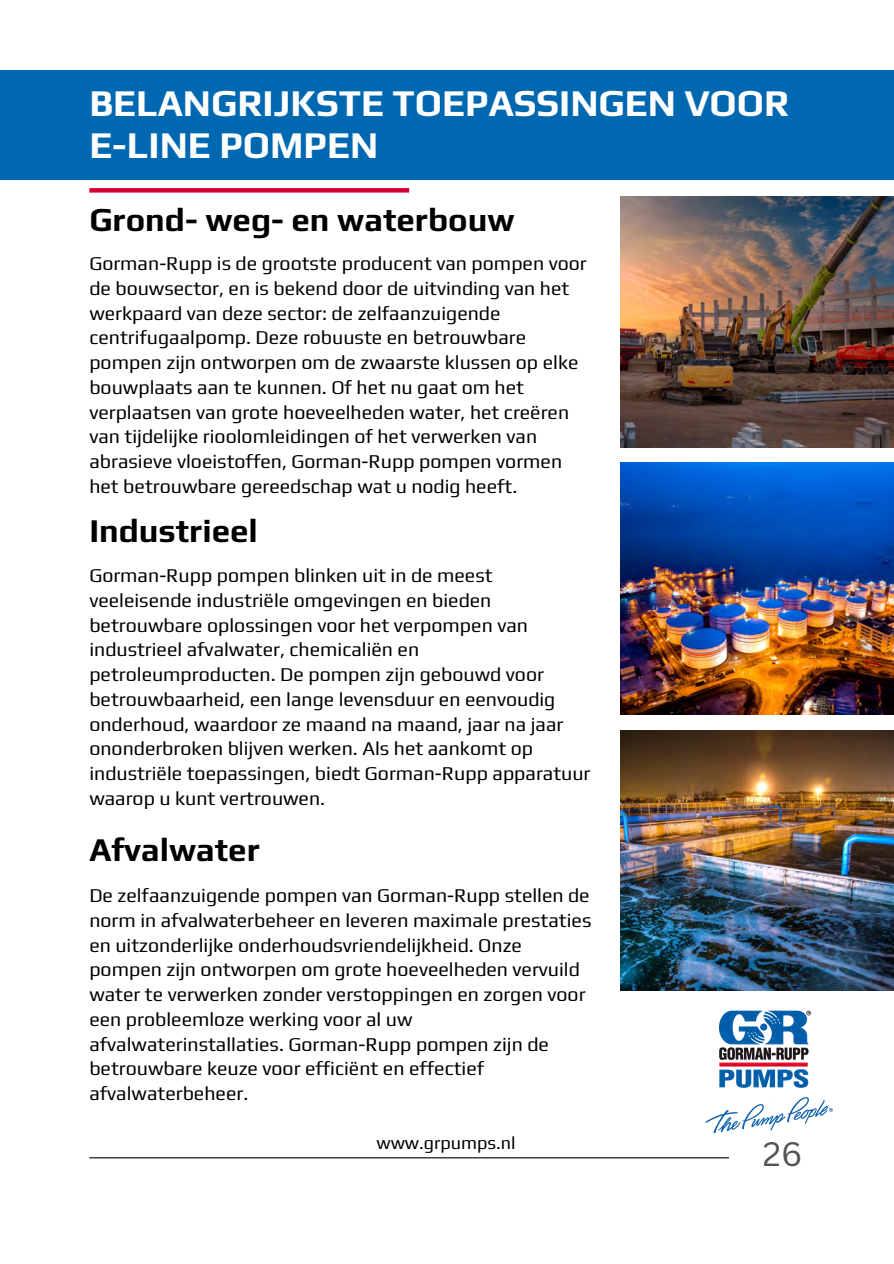
<style>
.page{position:relative;width:894px;height:1264px;background:#fff}
.page>*{position:absolute;margin:0;border:0;box-sizing:border-box;transform-origin:0 0}
.t1{font:700 37.5px/41.7px "Play";color:#fff}
.t2{font:700 33px "Play";color:#000}
.t3{font:33px "Canva Sans";color:#545454}
.t4{font:19.5px/24.8px "Play";color:#000}
.t5{font:18px "Play";color:#000}
</style>
<div class="page">
<div style="left:0;top:71px;width:893px;height:109px;background:#0067b1"></div>
<div style="left:89px;top:188px;width:320px;height:5px;background:#d50032"></div>
<img style="left:620px;top:197px;width:273px;height:250px">
<hr style="left:89px;top:1157px;width:639px;height:1px;background:#000">
<img style="left:620px;top:462px;width:273px;height:252px">
<img style="left:620px;top:730px;width:273px;height:260px">
<img style="left:705px;top:1097px;width:126px;height:35px">
<img style="left:719px;top:1010px;width:93px;height:78px">
<h2 class="t1" style="left:89px;top:82px;width:701px">BELANGRIJKSTE TOEPASSINGEN VOOR<br>E-LINE POMPEN</h2>
<h2 class="t2" style="left:89px;top:200px;width:426px">Grond- weg- en waterbouw</h2>
<p class="t4" style="left:89px;top:251px;width:499px">Gorman-Rupp is de grootste producent van pompen voor de bouwsector, en is bekend door de uitvinding van het werkpaard van deze sector: de zelfaanzuigende centrifugaalpomp. Deze robuuste en betrouwbare pompen zijn ontworpen om de zwaarste klussen op elke bouwplaats aan te kunnen. Of het nu gaat om het verplaatsen van grote hoeveelheden water, het creëren van tijdelijke rioolomleidingen of het verwerken van abrasieve vloeistoffen, Gorman-Rupp pompen vormen het betrouwbare gereedschap wat u nodig heeft.</p>
<h2 class="t2" style="left:89px;top:511px;width:170px">Industrieel</h2>
<h1 class="t4" style="left:89px;top:562px;width:502px">Gorman-Rupp pompen blinken uit in de meest veeleisende industriële omgevingen en bieden betrouwbare oplossingen voor het verpompen van industrieel afvalwater, chemicaliën en petroleumproducten. De pompen zijn gebouwd voor betrouwbaarheid, een lange levensduur en eenvoudig onderhoud, waardoor ze maand na maand, jaar na jaar ononderbroken blijven werken. Als het aankomt op industriële toepassingen, biedt Gorman-Rupp apparatuur waarop u kunt vertrouwen.</h1>
<p class="t2" style="left:89px;top:830px;width:172px">Afvalwater</p>
<p class="t4" style="left:89px;top:882px;width:503px">De zelfaanzuigende pompen van Gorman-Rupp stellen de norm in afvalwaterbeheer en leveren maximale prestaties en uitzonderlijke onderhoudsvriendelijkheid. Onze pompen zijn ontworpen om grote hoeveelheden vervuild water te verwerken zonder verstoppingen en zorgen voor een probleemloze werking voor al uw afvalwaterinstallaties. Gorman-Rupp pompen zijn de betrouwbare keuze voor efficiënt en effectief afvalwaterbeheer.</p>
<p class="t5" style="left:376px;top:1132px;width:141px">www.grpumps.nl</p>
<p class="t3" style="left:762px;top:1130px;width:41px">26</p>
</div>
